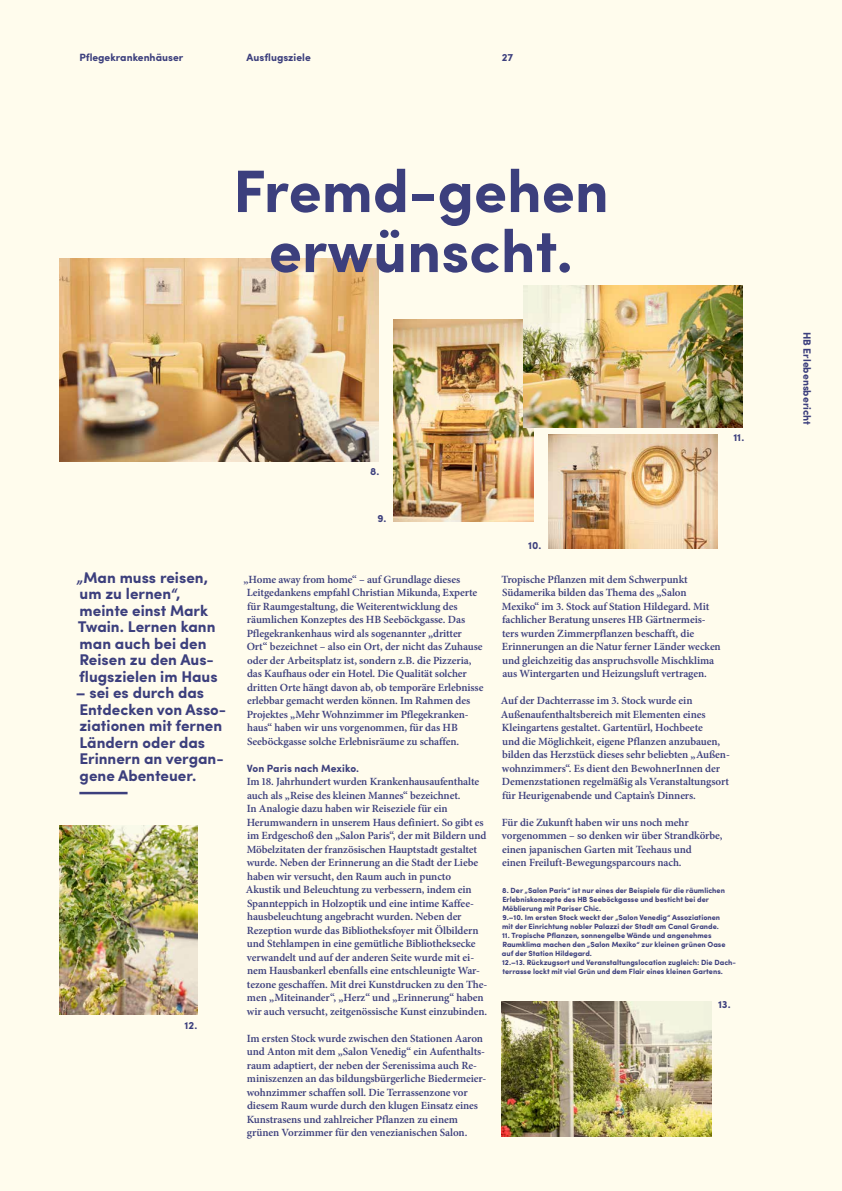
<style>
.page{position:relative;width:842px;height:1191px;background:#fff}
.page>*{position:absolute;margin:0;border:0;box-sizing:border-box;transform-origin:0 0}
.t1{font:700 60px/60px "Sofia Pro";color:#3c4087;text-align:center}
.t2{font:700 15.5px/16.5px "Sofia Pro";color:#3c4087}
.t3{font:600 11px/13.5px "Minion Pro";letter-spacing:-.01em;color:#3c4087}
.t4{font:700 10.5px "Sofia Pro";color:#3c4087}
.t5{font:700 7.5px/9px "Sofia Pro";color:#3c4087}
</style>
<div class="page">
<img style="left:0;top:0;width:842px;height:1191px">
<p class="t4" style="left:79px;top:49px;width:105px">Pflegekrankenhäuser</p>
<p class="t4" style="left:247px;top:49px;width:66px">Ausflugsziele</p>
<p class="t4" style="left:502px;top:49px;width:13px">27</p>
<h1 class="t1" style="left:233px;top:157px;width:377px">Fremd-gehen erwünscht.</h1>
<h2 class="t2" style="left:77px;top:568px;width:142px">„Man muss reisen, um zu lernen“, meinte einst Mark<br>Twain. Lernen kann man auch bei den<br>Reisen zu den Aus&shy;flugszielen im Haus</h2>
<h2 class="t2" style="left:76px;top:683px;width:152px">– sei es durch das<br>Entdecken von Asso&shy;ziationen mit fernen<br>Ländern oder das<br>Erinnern an vergan&shy;gene Abenteuer.</h2>
<p class="t4" style="left:184px;top:1017px;width:14px">12.</p>
<p class="t4" style="left:370px;top:463px;width:11px">8.</p>
<p class="t4" style="left:733px;top:429px;width:12px">11.</p>
<p class="t4" style="left:377px;top:510px;width:10px">9.</p>
<p class="t3" style="left:244px;top:572px;width:241px">„Home away from home“ – auf Grundlage dieses Leitgedankens empfahl Christian Mikunda, Experte für Raumgestaltung, die Weiterentwicklung des räumlichen Konzeptes des HB Seeböckgasse. Das Pflegekrankenhaus wird als sogenannter „dritter<br>Ort“ bezeichnet – also ein Ort, der nicht das Zuhause oder der Arbeitsplatz ist, sondern z.B. die Pizzeria, das Kaufhaus oder ein Hotel. Die Qualität solcher dritten Orte hängt davon ab, ob temporäre Erlebnisse erlebbar gemacht werden können. Im Rahmen des Projektes „Mehr Wohnzimmer im Pflegekranken&shy;haus“ haben wir uns vorgenommen, für das HB Seeböckgasse solche Erlebnisräume zu schaffen.</p>
<p class="t4" style="left:247px;top:760px;width:114px">Von Paris nach Mexiko.</p>
<p class="t3" style="left:246px;top:775px;width:243px">Im 18. Jahrhundert wurden Krankenhausaufenthalte auch als „Reise des kleinen Mannes“ bezeichnet.<br>In Analogie dazu haben wir Reiseziele für ein Herumwandern in unserem Haus definiert. So gibt es im Erdgeschoß den „Salon Paris“, der mit Bildern und Möbelzitaten der französischen Hauptstadt gestaltet wurde. Neben der Erinnerung an die Stadt der Liebe haben wir versucht, den Raum auch in puncto Akustik und Beleuchtung zu verbessern, indem ein Spannteppich in Holzoptik und eine intime Kaffee&shy;hausbeleuchtung angebracht wurden. Neben der Rezeption wurde das Bibliotheksfoyer mit Ölbildern und Stehlampen in eine gemütliche Bibliotheksecke verwandelt und auf der anderen Seite wurde mit ei&shy;nem Hausbankerl ebenfalls eine entschleunigte War&shy;tezone geschaffen. Mit drei Kunstdrucken zu den The&shy;men „Miteinander“, „Herz“ und „Erinnerung“ haben wir auch versucht, zeitgenössische Kunst einzubinden.</p>
<p class="t3" style="left:247px;top:1031px;width:240px">Im ersten Stock wurde zwischen den Stationen Aaron und Anton mit dem „Salon Venedig“ ein Aufenthalts&shy;raum adaptiert, der neben der Serenissima auch Re&shy;miniszenzen an das bildungsbürgerliche Biedermeier&shy;wohnzimmer schaffen soll. Die Terrassenzone vor diesem Raum wurde durch den klugen Einsatz eines Kunstrasens und zahlreicher Pflanzen zu einem grünen Vorzimmer für den venezianischen Salon.</p>
<p class="t4" style="left:528px;top:537px;width:15px">10.</p>
<p class="t3" style="left:501px;top:572px;width:221px">Tropische Pflanzen mit dem Schwerpunkt Südamerika bilden das Thema des „Salon Mexiko“ im 3. Stock auf Station Hildegard. Mit fachlicher Beratung unseres HB Gärtnermeis&shy;ters wurden Zimmerpflanzen beschafft, die Erinnerungen an die Natur ferner Länder wecken und gleichzeitig das anspruchsvolle Mischklima aus Wintergarten und Heizungsluft vertragen.</p>
<p class="t3" style="left:501px;top:693px;width:230px">Auf der Dachterrasse im 3. Stock wurde ein Außenaufenthaltsbereich mit Elementen eines Kleingartens gestaltet. Gartentürl, Hochbeete<br>und die Möglichkeit, eigene Pflanzen anzubauen, bilden das Herzstück dieses sehr beliebten „Außen&shy;wohnzimmers“. Es dient den BewohnerInnen der Demenzstationen regelmäßig als Veranstaltungsort für Heurigenabende und Captain’s Dinners.</p>
<p class="t3" style="left:502px;top:815px;width:222px">Für die Zukunft haben wir uns noch mehr vorgenommen – so denken wir über Strandkörbe, einen japanischen Garten mit Teehaus und<br>einen Freiluft-Bewegungsparcours nach.</p>
<p class="t5" style="left:502px;top:885px;width:224px">8. Der „Salon Paris“ ist nur eines der Beispiele für die räumlichen Erlebniskonzepte des HB Seeböckgasse und besticht bei der Möblierung mit Pariser Chic.<br>9.–10. Im ersten Stock weckt der „Salon Venedig“ Assoziationen mit der Einrichtung nobler Palazzi der Stadt am Canal Grande.</p>
<p class="t5" style="left:502px;top:930px;width:236px">11. Tropische Pflanzen, sonnengelbe Wände und angenehmes Raumklima machen den „Salon Mexiko“ zur kleinen grünen Oase auf der Station Hildegard.<br>12.–13. Rückzugsort und Veranstaltungslocation zugleich: Die Dach&shy;terrasse lockt mit viel Grün und dem Flair eines kleinen Gartens.</p>
<p class="t4" style="left:718px;top:996px;width:14px">13.</p>
<p class="t4" style="left:815px;top:332px;width:95px;rotate:90deg">HB Erlebensbericht</p>
</div>
